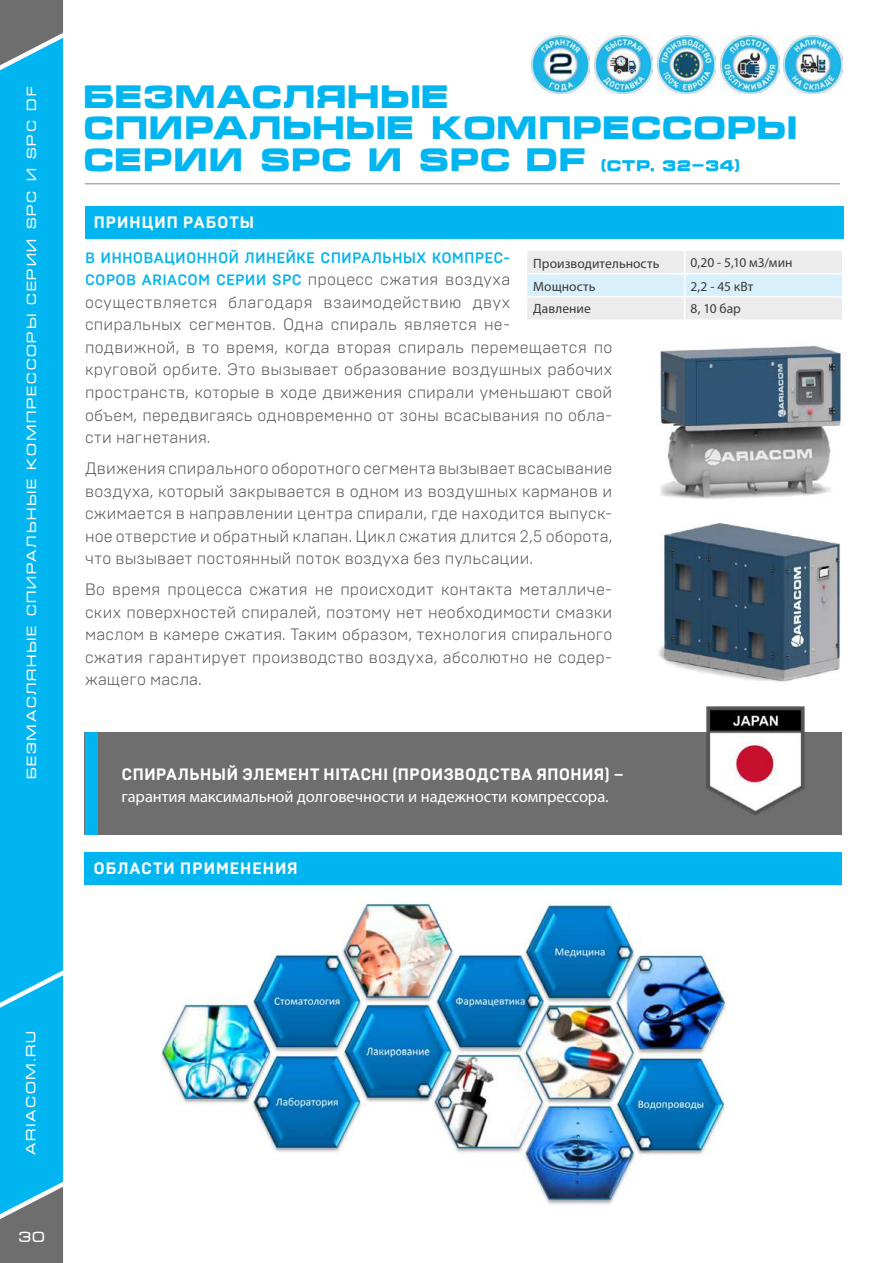
<style>
.page{position:relative;width:893px;height:1263px;background:#fff}
.page>*{position:absolute;margin:0;border:0;box-sizing:border-box;transform-origin:0 0}
.t1{font:700 31.5px/31.5px "Micra";letter-spacing:-.045em;color:#00b5f0}
.t2{font:300 16.5px/22.5px "Brutal Type";letter-spacing:.015em;color:#565655;text-align:justify}
.t3{font:16.5px "Myriad Pro";letter-spacing:-.005em;color:#fff}
.t4{font:700 16.5px "Brutal Type";color:#fff}
.t5{font:700 16.5px "Brutal Type";letter-spacing:.02em;color:#fff}
.t6{font:500 15px/22.5px "Brutal Type";letter-spacing:.01em;color:#00b5f0}
.t7{font:15px "Micra";color:#fff}
.t8{font:13.5px "Myriad Pro";letter-spacing:.005em;color:#3a3a39}
.t9{font:13.5px "Micra";letter-spacing:.08em;color:#fff}
.s1{font-size:15px}
.s2{font-weight:300;font-size:16.5px;color:#565655}
</style>
<div class="page">
<img style="left:658px;top:345px;width:187px;height:154px">
<hr style="left:85px;top:183px;width:755px;height:1px;background:#868786">
<img style="left:595px;top:36px;width:58px;height:58px">
<img style="left:658px;top:36px;width:58px;height:58px">
<img style="left:721px;top:36px;width:58px;height:58px">
<img style="left:784px;top:36px;width:58px;height:58px">
<img style="left:531px;top:36px;width:59px;height:58px">
<img style="left:659px;top:523px;width:182px;height:159px">
<img style="left:161px;top:901px;width:566px;height:303px">
<div style="left:85px;top:206px;width:758px;height:33px;background:#00b5f0"></div>
<div style="left:85px;top:733px;width:757px;height:102px;background:#6e6e6e"></div>
<img style="left:694px;top:706px;width:123px;height:110px">
<div style="left:85px;top:852px;width:757px;height:32px;background:#00b5f0"></div>
<div style="left:85px;top:733px;width:13px;height:102px;background:#00b5f0"></div>
<svg style="left:527px;top:251px;width:315px;height:68px;background:#e6edf1"></svg>
<div style="left:0;top:76px;width:63px;height:1111px;background:#00b5f0"></div>
<svg style="left:0;top:1187px;width:63px;height:76px;background:#66818a"></svg>
<svg style="left:0;top:0;width:63px;height:76px;background:#578b9c"></svg>
<p class="t9" style="left:24px;top:779px;width:696px;rotate:-90deg">БЕЗМАСЛЯНЫЕ СПИРАЛЬНЫЕ КОМПРЕССОРЫ СЕРИИ SPC И SPC DF</p>
<h1 class="t1" style="left:83px;top:80px;width:717px">БЕЗМАСЛЯНЫЕ<br>СПИРАЛЬНЫЕ КОМПРЕССОРЫ<br>СЕРИИ SPC И SPC DF <span class="s1">(СТР. 32-34)</span></h1>
<p class="t5" style="left:93px;top:212px;width:163px">ПРИНЦИП РАБОТЫ</p>
<p class="t6" style="left:85px;top:247px;width:427px">В ИННОВАЦИОННОЙ ЛИНЕЙКЕ СПИРАЛЬНЫХ КОМПРЕС-<br>СОРОВ ARIACOM СЕРИИ SPC <span class="s2">процесс сжатия воздуха</span></p>
<p class="t2" style="left:85px;top:291px;width:529px;text-align:left">осуществляется благодаря взаимодействию двух<br>спиральных сегментов. Одна спираль является не-<br>подвижной, в то время, когда вторая спираль перемещается по круговой орбите. Это вызывает образование воздушных рабочих пространств, которые в ходе движения спирали уменьшают свой объем, передвигаясь одновременно от зоны всасывания по обла&shy;сти нагнетания.</p>
<p class="t2" style="left:85px;top:457px;width:529px">Движения спирального оборотного сегмента вызывает всасывание воздуха, который закрывается в одном из воздушных карманов и сжимается в направлении центра спирали, где находится выпуск&shy;ное отверстие и обратный клапан. Цикл сжатия длится 2,5 оборота, что вызывает постоянный поток воздуха без пульсации.</p>
<p class="t2" style="left:85px;top:578px;width:529px">Во время процесса сжатия не происходит контакта металличе&shy;ских поверхностей спиралей, поэтому нет необходимости смазки маслом в камере сжатия. Таким образом, технология спирального сжатия гарантирует производство воздуха, абсолютно не содер&shy;жащего масла.</p>
<p class="t8" style="left:533px;top:255px;width:128px">Производительность</p>
<p class="t8" style="left:691px;top:254px;width:103px">0,20 - 5,10 м3/мин</p>
<p class="t8" style="left:533px;top:278px;width:64px">Мощность</p>
<p class="t8" style="left:691px;top:278px;width:64px">2,2 - 45 кВт</p>
<p class="t8" style="left:533px;top:301px;width:59px">Давление</p>
<p class="t8" style="left:691px;top:301px;width:52px">8, 10 бар</p>
<p class="t4" style="left:122px;top:764px;width:504px">СПИРАЛЬНЫЙ ЭЛЕМЕНТ HITACHI (ПРОИЗВОДСТВА ЯПОНИЯ) –</p>
<p class="t3" style="left:122px;top:786px;width:489px">гарантия максимальной долговечности и надежности компрессора.</p>
<p class="t5" style="left:93px;top:858px;width:206px">ОБЛАСТИ ПРИМЕНЕНИЯ</p>
<p class="t9" style="left:24px;top:1155px;width:126px;rotate:-90deg">ARIACOM.RU</p>
<p class="t7" style="left:18px;top:1229px;width:29px">30</p>
</div>
